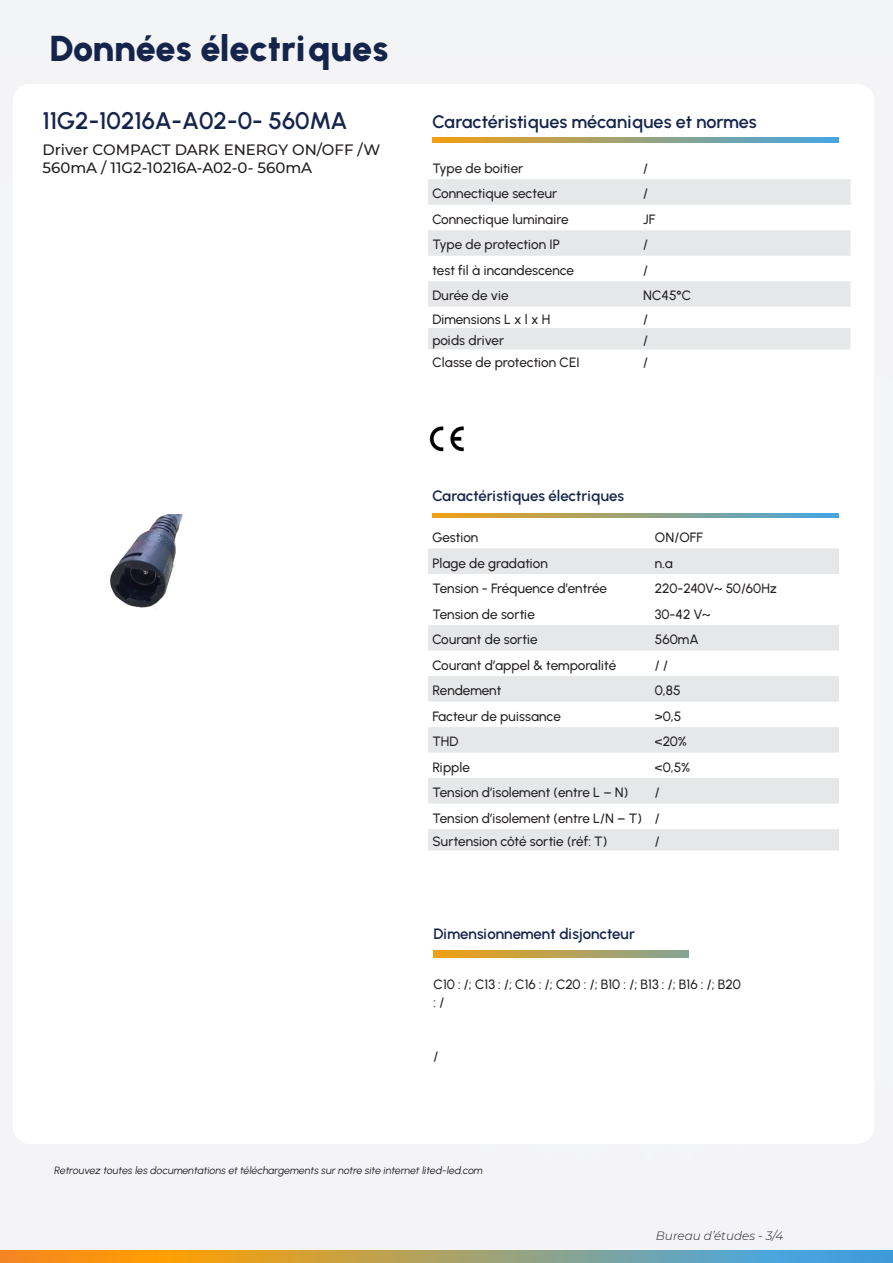
<style>
.page{position:relative;width:893px;height:1263px;background:#f4f4f6}
.page>*{position:absolute;margin:0;border:0;box-sizing:border-box;transform-origin:0 0}
.t1{font:900 36px "Urbanist";letter-spacing:-.005em;color:#15244b}
.Texte_courant{font:600 24px "Urbanist";color:#15244b}
.t2{font:600 18px "Urbanist";letter-spacing:-.005em;color:#15244b}
.Texte_courant-2{font:500 15px/18px "Montserrat";color:#231f20}
.Texte_courant-3{font:600 15px "Urbanist";letter-spacing:-.005em;color:#15244b}
.Texte_courant-4{font:500 13.5px/18px "Urbanist";letter-spacing:-.005em;color:#231f20}
.Texte_courant-5{font:italic 300 12px "Montserrat";color:#231f20}
.Texte_courant-6{font:italic 10.5px "Urbanist";letter-spacing:-.005em;color:#231f20}
</style>
<div class="page">
<svg style="left:0;top:1251px;width:893px;height:12px;background:#a79e6c"></svg>
<div style="left:13px;top:84px;width:861px;height:1060px;background:#fff;border-radius:17px"></div>
<svg style="left:432px;top:513px;width:407px;height:5px;background:#9aa27b"></svg>
<svg style="left:432px;top:138px;width:407px;height:4px;background:#9aa27b"></svg>
<img style="left:110px;top:514px;width:73px;height:96px">
<div style="left:428px;top:548px;width:411px;height:26px;background:#e6e7e9"></div>
<div style="left:428px;top:625px;width:411px;height:25px;background:#e6e7e9"></div>
<div style="left:428px;top:676px;width:411px;height:26px;background:#e6e7e9"></div>
<div style="left:428px;top:727px;width:411px;height:26px;background:#e6e7e9"></div>
<div style="left:428px;top:778px;width:411px;height:26px;background:#e6e7e9"></div>
<div style="left:428px;top:829px;width:411px;height:21px;background:#e6e7e9"></div>
<div style="left:428px;top:179px;width:422px;height:26px;background:#e6e7e9"></div>
<div style="left:428px;top:230px;width:422px;height:26px;background:#e6e7e9"></div>
<svg style="left:428px;top:281px;width:422px;height:68px"></svg>
<img style="left:429px;top:426px;width:35px;height:26px">
<svg style="left:434px;top:950px;width:255px;height:7px;background:#baa153"></svg>
<p class="t1" style="left:50px;top:27px;width:340px">Données électriques</p>
<p class="Texte_courant" style="left:42px;top:106px;width:306px">11G2-10216A-A02-0- 560MA</p>
<p class="Texte_courant-2" style="left:42px;top:140px;width:339px">Driver COMPACT DARK ENERGY ON/OFF /W<br>560mA / 11G2-10216A-A02-0- 560mA</p>
<p class="t2" style="left:432px;top:111px;width:326px">Caractéristiques mécaniques et normes</p>
<p class="Texte_courant-4" style="left:432px;top:159px;width:92px">Type de boitier</p>
<p class="Texte_courant-4" style="left:643px;top:159px;width:6px">/</p>
<p class="Texte_courant-4" style="left:432px;top:185px;width:126px">Connectique secteur</p>
<p class="Texte_courant-4" style="left:643px;top:185px;width:6px">/</p>
<p class="Texte_courant-4" style="left:432px;top:210px;width:138px">Connectique luminaire</p>
<p class="Texte_courant-4" style="left:643px;top:210px;width:14px">JF</p>
<p class="Texte_courant-4" style="left:432px;top:236px;width:129px">Type de protection IP</p>
<p class="Texte_courant-4" style="left:643px;top:236px;width:6px">/</p>
<p class="Texte_courant-4" style="left:432px;top:261px;width:143px">test fil à incandescence</p>
<p class="Texte_courant-4" style="left:643px;top:261px;width:6px">/</p>
<p class="Texte_courant-4" style="left:432px;top:287px;width:78px">Durée de vie</p>
<p class="Texte_courant-4" style="left:643px;top:287px;width:49px">NC45°C</p>
<p class="Texte_courant-4" style="left:432px;top:310px;width:119px">Dimensions L x l x H</p>
<p class="Texte_courant-4" style="left:643px;top:310px;width:6px">/</p>
<p class="Texte_courant-4" style="left:432px;top:331px;width:73px">poids driver</p>
<p class="Texte_courant-4" style="left:643px;top:331px;width:6px">/</p>
<p class="Texte_courant-4" style="left:432px;top:353px;width:149px">Classe de protection CEI</p>
<p class="Texte_courant-4" style="left:643px;top:353px;width:6px">/</p>
<p class="Texte_courant-3" style="left:432px;top:486px;width:193px">Caractéristiques électriques</p>
<p class="Texte_courant-4" style="left:432px;top:528px;width:48px">Gestion</p>
<p class="Texte_courant-4" style="left:655px;top:528px;width:50px">ON/OFF</p>
<p class="Texte_courant-4" style="left:432px;top:554px;width:117px">Plage de gradation</p>
<p class="Texte_courant-4" style="left:655px;top:554px;width:20px">n.a</p>
<p class="Texte_courant-4" style="left:432px;top:579px;width:176px">Tension - Fréquence d’entrée</p>
<p class="Texte_courant-4" style="left:655px;top:579px;width:124px">220-240V~ 50/60Hz</p>
<p class="Texte_courant-4" style="left:432px;top:605px;width:104px">Tension de sortie</p>
<p class="Texte_courant-4" style="left:655px;top:605px;width:57px">30-42 V~</p>
<p class="Texte_courant-4" style="left:432px;top:630px;width:107px">Courant de sortie</p>
<p class="Texte_courant-4" style="left:655px;top:630px;width:45px">560mA</p>
<p class="Texte_courant-4" style="left:432px;top:656px;width:186px">Courant d’appel &amp; temporalité</p>
<p class="Texte_courant-4" style="left:655px;top:656px;width:15px">/ /</p>
<p class="Texte_courant-4" style="left:432px;top:681px;width:71px">Rendement</p>
<p class="Texte_courant-4" style="left:655px;top:681px;width:27px">0,85</p>
<p class="Texte_courant-4" style="left:432px;top:707px;width:130px">Facteur de puissance</p>
<p class="Texte_courant-4" style="left:655px;top:707px;width:28px">&gt;0,5</p>
<p class="Texte_courant-4" style="left:432px;top:732px;width:28px">THD</p>
<p class="Texte_courant-4" style="left:655px;top:732px;width:34px">&lt;20%</p>
<p class="Texte_courant-4" style="left:432px;top:758px;width:39px">Ripple</p>
<p class="Texte_courant-4" style="left:655px;top:758px;width:37px">&lt;0,5%</p>
<p class="Texte_courant-4" style="left:432px;top:783px;width:198px">Tension d’isolement (entre L – N)</p>
<p class="Texte_courant-4" style="left:655px;top:783px;width:6px">/</p>
<p class="Texte_courant-4" style="left:432px;top:809px;width:211px">Tension d’isolement (entre L/N – T)</p>
<p class="Texte_courant-4" style="left:655px;top:809px;width:6px">/</p>
<p class="Texte_courant-4" style="left:432px;top:832px;width:176px">Surtension côté sortie (réf: T)</p>
<p class="Texte_courant-4" style="left:655px;top:832px;width:6px">/</p>
<p class="Texte_courant-3" style="left:434px;top:924px;width:203px">Dimensionnement disjoncteur</p>
<p class="Texte_courant-4" style="left:434px;top:975px;width:309px">C10 : /; C13 : /; C16 : /; C20 : /; B10 : /; B13 : /; B16 : /; B20 : /</p>
<p class="Texte_courant-4" style="left:434px;top:1047px;width:6px">/</p>
<p class="Texte_courant-6" style="left:55px;top:1164px;width:430px">Retrouvez toutes les documentations et téléchargements sur notre site internet lited-led.com</p>
<p class="Texte_courant-5" style="left:656px;top:1228px;width:129px">Bureau d’études - 3/4</p>
</div>
